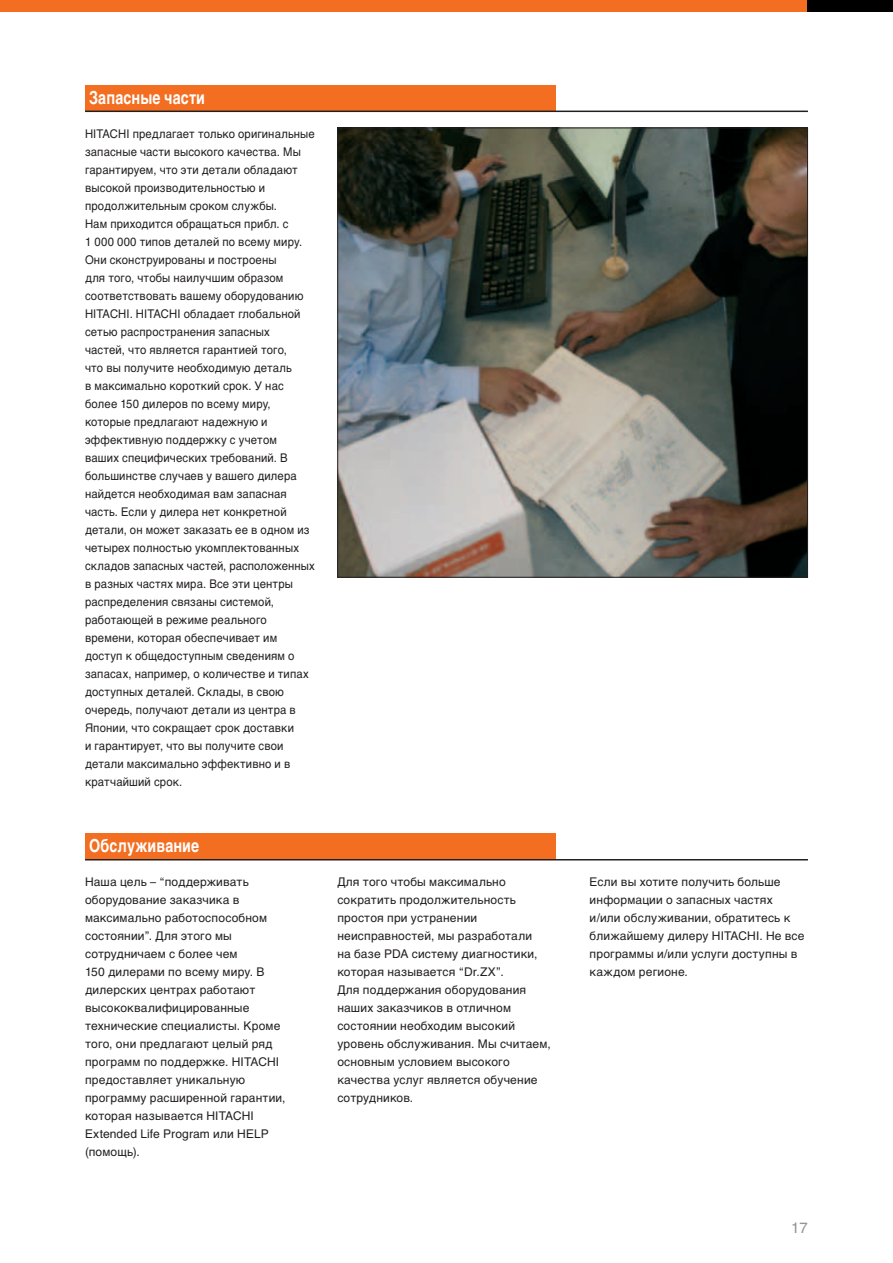
<style>
.page{position:relative;width:893px;height:1263px;background:#fff}
.page>*{position:absolute;margin:0;border:0;box-sizing:border-box;transform-origin:0 0}
.t1{font:700 18px "Helvetica Cyr";letter-spacing:.005em;color:#fff;scale:.8 1}
.t2{font:15px "Helvetica Cyr Upright";color:#939598}
.t3{font:12px/18px "Helvetica Cyr Upright";letter-spacing:.015em;color:#231f20;scale:.94 1}
.t4{font:12px/18px "Helvetica Cyr Upright";letter-spacing:.015em;color:#231f20}
</style>
<div class="page">
<img style="left:339px;top:130px;width:467px;height:446px">
<div style="left:85px;top:85px;width:471px;height:26px;background:#f36e21"></div>
<hr style="left:85px;top:111px;width:723px;height:1px;background:#231f20">
<div style="left:85px;top:833px;width:471px;height:26px;background:#f36e21"></div>
<hr style="left:85px;top:859px;width:723px;height:1px;background:#231f20">
<div style="left:0;top:0;width:893px;height:11px;background:#f36e21"></div>
<div style="left:808px;top:0;width:85px;height:11px;background:#000"></div>
<h1 class="t1" style="left:89px;top:90px;width:146px">Запасные части</h1>
<p class="t3" style="left:85px;top:126px;width:246px">HITACHI предлагает только оригинальные запасные части высокого качества. Мы гарантируем, что эти детали обладают высокой производительностью и продолжительным сроком службы.<br>Нам приходится обращаться прибл. с<br>1 000 000 типов деталей по всему миру.<br>Они сконструированы и построены<br>для того, чтобы наилучшим образом соответствовать вашему оборудованию HITACHI. HITACHI обладает глобальной сетью распространения запасных<br>частей, что является гарантией того,<br>что вы получите необходимую деталь<br>в максимально короткий срок. У нас более 150 дилеров по всему миру, которые предлагают надежную и эффективную поддержку с учетом<br>ваших специфических требований. В большинстве случаев у вашего дилера найдется необходимая вам запасная часть. Если у дилера нет конкретной детали, он может заказать ее в одном из четырех полностью укомплектованных складов запасных частей, расположенных в разных частях мира. Все эти центры распределения связаны системой, работающей в режиме реального времени, которая обеспечивает им доступ к общедоступным сведениям о запасах, например, о количестве и типах доступных деталей. Склады, в свою очередь, получают детали из центра в Японии, что сокращает срок доставки<br>и гарантирует, что вы получите свои детали максимально эффективно и в кратчайший срок.</p>
<h1 class="t1" style="left:89px;top:839px;width:139px">Обслуживание</h1>
<p class="t4" style="left:85px;top:874px;width:202px">Наша цель – “поддерживать оборудование заказчика в максимально работоспособном состоянии”. Для этого мы сотрудничаем с более чем<br>150 дилерами по всему миру. В дилерских центрах работают высококвалифицированные технические специалисты. Кроме того, они предлагают целый ряд программ по поддержке. HITACHI предоставляет уникальную программу расширенной гарантии, которая называется HITACHI<br>Extended Life Program или HELP (помощь).</p>
<p class="t4" style="left:337px;top:874px;width:215px">Для того чтобы максимально сократить продолжительность простоя при устранении неисправностей, мы разработали<br>на базе PDA систему диагностики, которая называется “Dr.ZX”.<br>Для поддержания оборудования наших заказчиков в отличном состоянии необходим высокий уровень обслуживания. Мы считаем, основным условием высокого качества услуг является обучение сотрудников.</p>
<p class="t4" style="left:590px;top:874px;width:216px">Если вы хотите получить больше информации о запасных частях и/или обслуживании, обратитесь к ближайшему дилеру HITACHI. Не все программы и/или услуги доступны в каждом регионе.</p>
<p class="t2" style="left:791px;top:1222px;width:18px">17</p>
</div>
